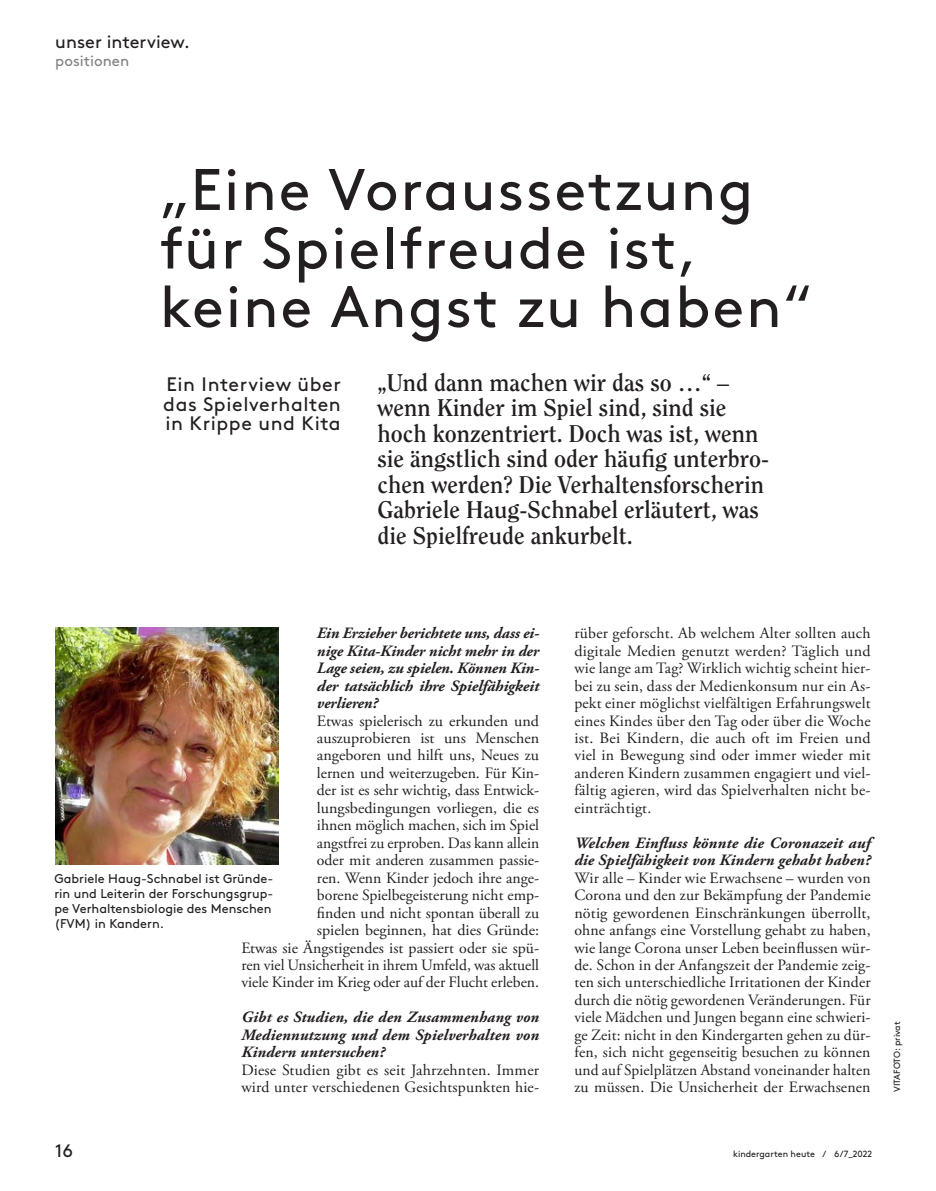
<style>
.page{position:relative;width:936px;height:1191px;background:#fff}
.page>*{position:absolute;margin:0;border:0;box-sizing:border-box;transform-origin:0 0}
.t1{font:58.5px/58.5px "Brown";letter-spacing:.03em;color:#231f20}
.t2{font:700 24px/25.5px "Clearface";color:#231f20}
.t3{font:19.5px/19.5px "Brown";letter-spacing:.03em;color:#231f20;text-align:justify}
.t4{font:18px "Brown";color:#231f20}
.t5{font:15.75px/17.4px "Adobe Garamond Pro";color:#231f20;text-align:justify}
.t6{font:italic 700 15.75px/17.4px "Adobe Garamond Pro";letter-spacing:.01em;color:#231f20;text-align:justify}
.t7{font:15px "Brown";color:#808285}
.t8{font:12.75px/15px "Brown";color:#231f20}
.t9{font:9px "Brown";color:#231f20}
</style>
<div class="page">
<img style="left:55px;top:627px;width:224px;height:237px">
<p class="t4" style="left:55px;top:28px;width:136px">unser interview.</p>
<p class="t7" style="left:55px;top:49px;width:75px">positionen</p>
<h1 class="t1" style="left:160px;top:155px;width:653px">„Eine Voraussetzung für Spielfreude ist, keine Angst zu haben“</h1>
<p class="t3" style="left:163px;top:373px;width:179px">Ein Interview über das Spielverhalten in Krippe und Kita</p>
<p class="t2" style="left:377px;top:370px;width:393px">„Und dann machen wir das so …“ – wenn Kinder im Spiel sind, sind sie hoch konzentriert. Doch was ist, wenn sie ängstlich sind oder häufig unterbro&shy;chen werden? Die Verhaltensforscherin Gabriele Haug-Schnabel erläutert, was die Spielfreude ankurbelt.</p>
<p class="t6" style="left:317px;top:625px;width:224px">Ein Erzieher berichtete uns, dass ei&shy;nige Kita-Kinder nicht mehr in der Lage seien, zu spielen. Können Kin&shy;der tatsächlich ihre Spielfähigkeit verlieren?</p>
<p class="t5" style="left:241px;top:712px;width:299px;text-align:right">Etwas spielerisch zu erkunden und auszuprobieren ist uns Menschen<br>angeboren und hilft uns, Neues zu<br>lernen und weiterzugeben. Für Kin-<br>der ist es sehr wichtig, dass Entwick&shy;lungsbedingungen vorliegen, die es<br>ihnen möglich machen, sich im Spiel<br>angstfrei zu erproben. Das kann allein<br>oder mit anderen zusammen passie-<br>ren. Wenn Kinder jedoch ihre ange-<br>borene Spielbegeisterung nicht emp-<br>finden und nicht spontan überall zu<br>spielen beginnen, hat dies Gründe:<br>Etwas sie Ängstigendes ist passiert oder sie spü&shy;ren viel Unsicherheit in ihrem Umfeld, was aktuell viele Kinder im Krieg oder auf der Flucht erleben.</p>
<p class="t6" style="left:241px;top:1009px;width:299px">Gibt es Studien, die den Zusammenhang von Mediennutzung und dem Spielverhalten von Kindern untersuchen?</p>
<p class="t5" style="left:241px;top:1061px;width:299px">Diese Studien gibt es seit Jahrzehnten. Immer wird unter verschiedenen Gesichtspunkten hie-</p>
<p class="t8" style="left:54px;top:869px;width:220px">Gabriele Haug-Schnabel ist Gründe&shy;rin und Leiterin der Forschungsgrup&shy;pe Verhaltensbiologie des Menschen (FVM) in Kandern.</p>
<p class="t5" style="left:574px;top:625px;width:298px">rüber geforscht. Ab welchem Alter sollten auch digitale Medien genutzt werden? Täglich und wie lange am Tag? Wirklich wichtig scheint hier&shy;bei zu sein, dass der Medienkonsum nur ein As&shy;pekt einer möglichst vielfältigen Erfahrungswelt eines Kindes über den Tag oder über die Woche ist. Bei Kindern, die auch oft im Freien und viel in Bewegung sind oder immer wieder mit anderen Kindern zusammen engagiert und viel&shy;fältig agieren, wird das Spielverhalten nicht be&shy;einträchtigt.</p>
<p class="t6" style="left:574px;top:834px;width:298px">Welchen Einfluss könnte die Coronazeit auf die Spielfähigkeit von Kindern gehabt haben?</p>
<p class="t5" style="left:574px;top:869px;width:298px">Wir alle – Kinder wie Erwachsene – wurden von Corona und den zur Bekämpfung der Pandemie nötig gewordenen Einschränkungen überrollt, ohne anfangs eine Vorstellung gehabt zu haben, wie lange Corona unser Leben beeinflussen wür&shy;de. Schon in der Anfangszeit der Pandemie zeig&shy;ten sich unterschiedliche Irritationen der Kinder durch die nötig gewordenen Veränderungen. Für viele Mädchen und Jungen begann eine schwieri&shy;ge Zeit: nicht in den Kindergarten gehen zu dür&shy;fen, sich nicht gegenseitig besuchen zu können und auf Spielplätzen Abstand voneinander halten zu müssen. Die Unsicherheit der Erwachsenen</p>
<p class="t9" style="left:890px;top:1092px;width:72px;rotate:-90deg">VITAFOTO: privat</p>
<p class="t4" style="left:55px;top:1137px;width:19px">16</p>
<p class="t9" style="left:733px;top:1147px;width:141px">kindergarten heute / 6/7_2022</p>
</div>
